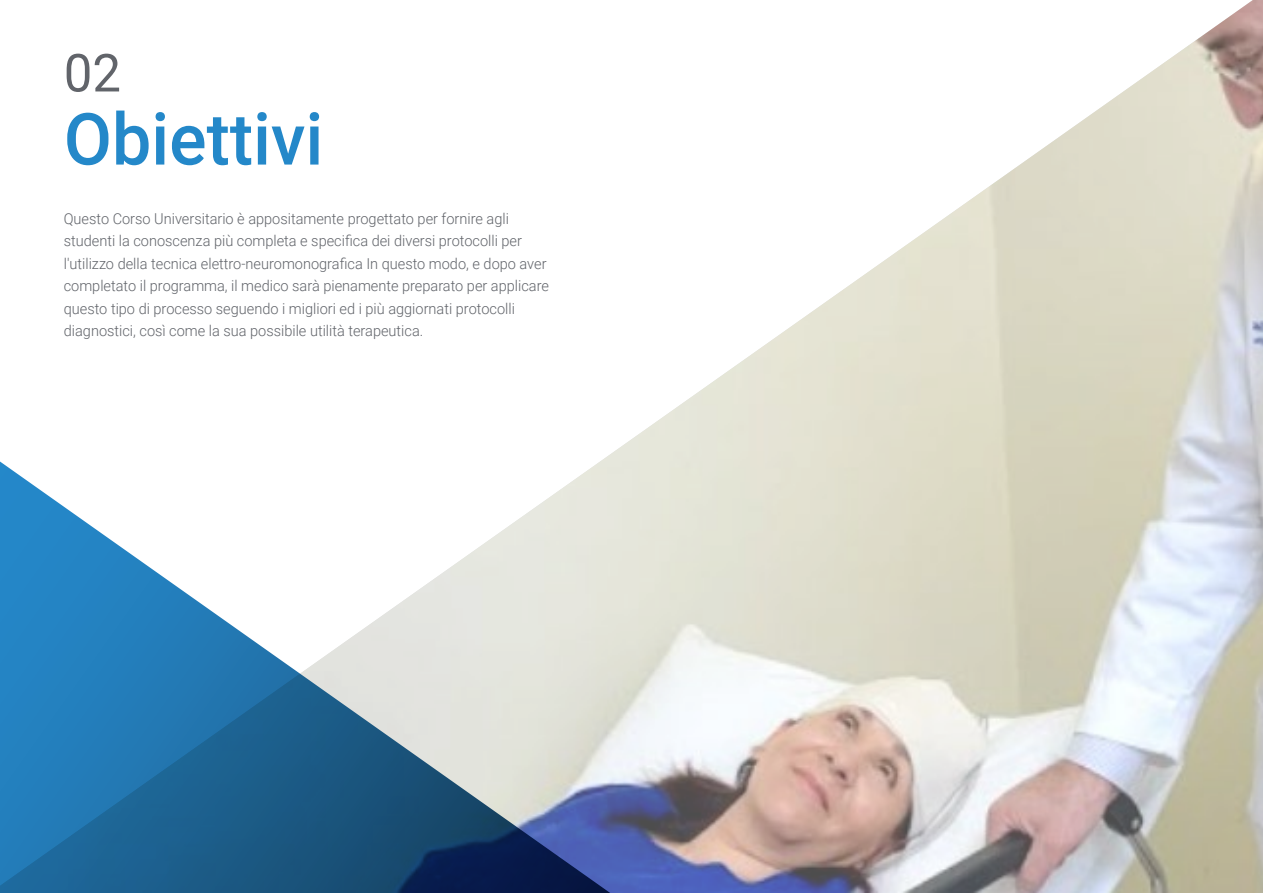
<style>
.page{position:relative;width:1263px;height:893px;background:#fff}
.page>*{position:absolute;margin:0;border:0;box-sizing:border-box;transform-origin:0 0}
.Portadilla{font:500 72px "Roboto";color:#2488c9}
.t1{font:52.5px "Roboto";color:#61646a}
.Texto_Simple{font:300 15px/22.5px "Roboto";color:#61646a}
</style>
<div class="page">
<img style="left:622px;top:0;width:641px;height:893px">
<svg style="left:0;top:446px;width:640px;height:447px"></svg>
<p class="t1" style="left:64px;top:36px;width:59px">02</p>
<p class="Portadilla" style="left:64px;top:89px;width:261px">Obiettivi</p>
<p class="Texto_Simple" style="left:64px;top:207px;width:487px">Questo Corso Universitario è appositamente progettato per fornire agli studenti la conoscenza più completa e specifica dei diversi protocolli per l'utilizzo della tecnica elettro-neuromonografica In questo modo, e dopo aver completato il programma, il medico sarà pienamente preparato per applicare questo tipo di processo seguendo i migliori ed i più aggiornati protocolli diagnostici, così come la sua possibile utilità terapeutica.</p>
</div>
